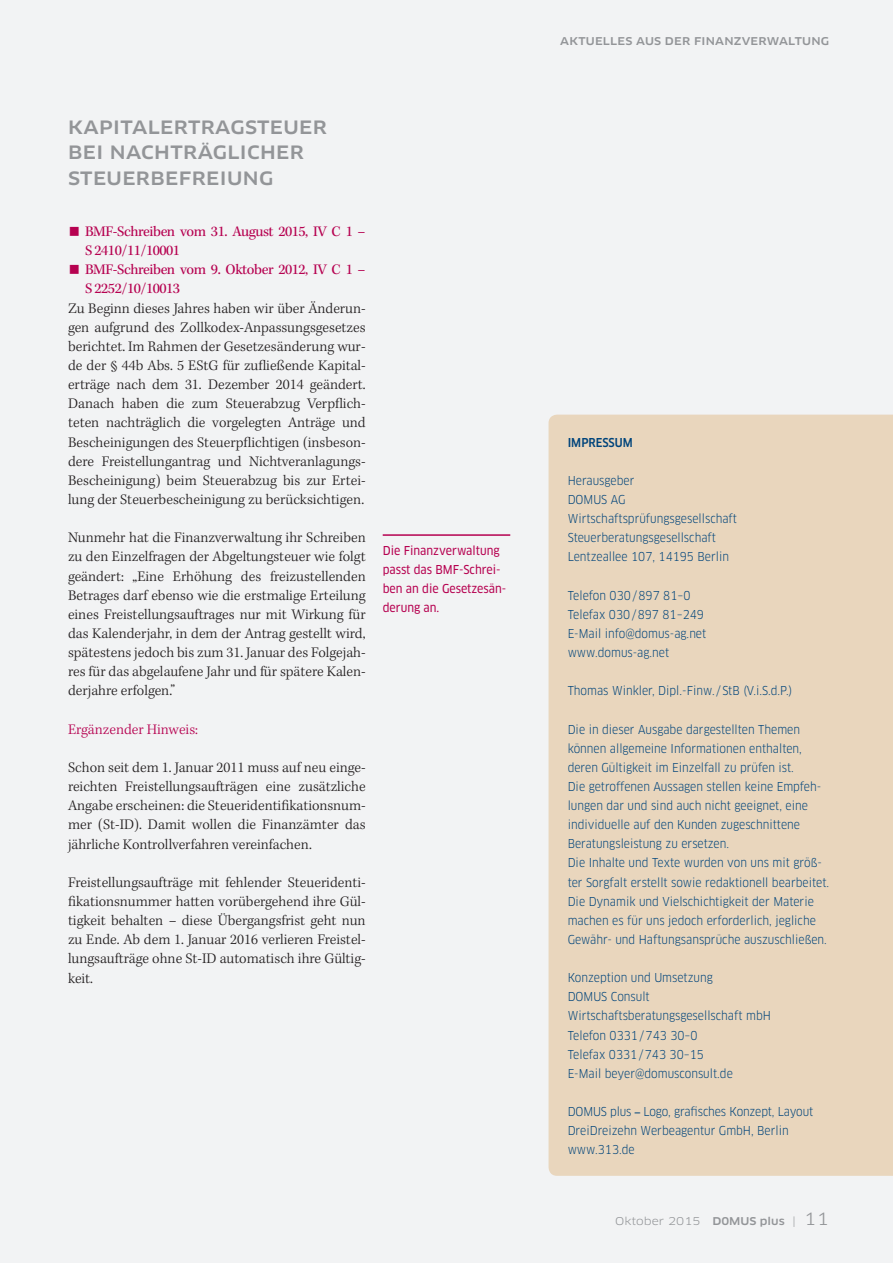
<style>
.page{position:relative;width:893px;height:1263px;background:#f2f3f4}
.page>*{position:absolute;margin:0;border:0;box-sizing:border-box;transform-origin:0 0}
.t1{font:500 expanded 18px "Clan Pro";letter-spacing:.02em;color:#939598}
.t2{font:300 15px/19.2px "Kepler Std";color:#231f20;text-align:justify}
.t3{font:15px/19.2px "Kepler Std";letter-spacing:-.03em;color:#b60150}
.t4{font:300 15px "Kepler Std";color:#b60150}
.t5{font:12px/19.2px "Clan Pro Narr";color:#00447b}
.t6{font:12px/19.2px "Clan Pro Narr News";color:#b60150}
.t7{font:500 12px "Clan Pro Narr";color:#00447b}
.t8{font:500 expanded 10.5px "Clan Pro";letter-spacing:.02em;color:#939598}
.t9{font:expanded 10.5px "Clan Pro";color:#939598}
.s1{font-size:30px}
.s2{font-family:"Arial Narrow"}
.s3{font-weight:500}
.s4{font-size:16.5px}
</style>
<div class="page">
<hr style="left:383px;top:534px;width:127px;height:2px;background:#b60150">
<div style="left:549px;top:415px;width:344px;height:761px;background:#e9d6bd"></div>
<p class="t1" style="left:68px;top:117px;width:94px">KAPITALERTR</p>
<p class="t1" style="left:215px;top:117px;width:45px">AGSTEUER</p>
<p class="t1" style="left:68px;top:142px;width:118px">BEI NACHTRÄ</p>
<p class="t1" style="left:213px;top:142px;width:78px">GLICHER</p>
<p class="t1" style="left:68px;top:168px;width:15px">STEUER</p>
<p class="t1" style="left:150px;top:168px;width:124px">BEFREIUNG</p>
<p class="t3" style="left:85px;top:222px;width:282px;text-indent:-17px"><span class="s1">■</span> BMF-Schreiben vom 31. August 2015, IV C 1 –<br>S 2410/11/10001</p>
<p class="t3" style="left:85px;top:261px;width:282px;text-indent:-17px"><span class="s1">■</span> BMF-Schreiben vom 9. Oktober 2012, IV C 1 –<br>S 2252/10/10013</p>
<p class="t2" style="left:68px;top:299px;width:299px">Zu Beginn dieses Jahres haben wir über Änderun&shy;gen aufgrund des Zollkodex-Anpassungsgesetzes berichtet. Im Rahmen der Gesetzesänderung wur&shy;de der § 44b Abs. 5 EStG für zufließende Kapital&shy;erträge nach dem 31. Dezember 2014 geändert.<br>Danach haben die zum Steuerabzug Verpflich&shy;teten nachträglich die vorgelegten Anträge und Bescheinigungen des Steuerpflichtigen (insbeson&shy;dere Freistellungantrag und Nichtveranlagungs-Bescheinigung) beim Steuerabzug bis zur Ertei&shy;lung der Steuerbescheinigung zu berücksichtigen.</p>
<p class="t2" style="left:68px;top:529px;width:299px">Nunmehr hat die Finanzverwaltung ihr Schreiben zu den Einzelfragen der Abgeltungsteuer wie folgt geändert: „Eine Erhöhung des freizustellenden Betrages darf ebenso wie die erstmalige Erteilung eines Freistellungsauftrages nur mit Wirkung für das Kalenderjahr, in dem der Antrag gestellt wird, spätestens jedoch bis zum 31. Januar des Folgejah&shy;res für das abgelaufene Jahr und für spätere Kalen&shy;derjahre erfolgen.”</p>
<p class="t4" style="left:68px;top:720px;width:132px">Ergänzender Hinweis:</p>
<p class="t2" style="left:68px;top:758px;width:299px">Schon seit dem 1. Januar 2011 muss auf neu einge&shy;reichten Freistellungsaufträgen eine zusätzliche Angabe erscheinen: die Steueridentifikationsnum&shy;mer (St-ID). Damit wollen die Finanzämter das jährliche Kontrollverfahren vereinfachen.</p>
<p class="t2" style="left:68px;top:873px;width:299px">Freistellungsaufträge mit fehlender Steueridenti&shy;fikationsnummer hatten vorübergehend ihre Gül&shy;tigkeit behalten – diese Übergangsfrist geht nun zu Ende. Ab dem 1. Januar 2016 verlieren Freistel&shy;lungsaufträge ohne St-ID automatisch ihre Gültig&shy;keit.</p>
<p class="t6" style="left:383px;top:541px;width:125px">Die Finanzverwaltung passt das BMF-Schrei&shy;ben an die Gesetzesän&shy;derung an.</p>
<p class="t8" style="left:560px;top:35px;width:18px">AKTUELLES</p>
<p class="t8" style="left:636px;top:35px;width:38px">AUS DER</p>
<p class="t8" style="left:694px;top:35px;width:103px">FINANZVERWALTUN</p>
<p class="t8" style="left:821px;top:35px;width:10px">G</p>
<p class="t7" style="left:568px;top:435px;width:67px">IMPRESSUM</p>
<p class="t5" style="left:568px;top:471px;width:171px">Herausgeber<br>DOMUS AG<br>Wirtschaftsprüfungsgesellschaft<br>Steuerberatungsgesellschaft<br>Lentzeallee 107, 14195 Berlin</p>
<p class="t5" style="left:568px;top:585px;width:140px">Telefon 030/897 81–0<br>Telefax 030/897 81–249<br>E-Mail info@domus-ag.net www.domus-ag.net</p>
<p class="t5" style="left:568px;top:681px;width:226px">Thomas Winkler, Dipl.-Finw./StB (V.i.S.d.P.)</p>
<p class="t5" style="left:568px;top:719px;width:263px">Die in dieser Ausgabe dargestellten Themen können allgemeine Informationen enthalten, deren Gültigkeit im Einzelfall zu prüfen ist.<br>Die getroffenen Aussagen stellen keine Empfeh&shy;lungen dar und sind auch nicht geeignet, eine individuelle auf den Kunden zugeschnittene Beratungsleistung zu ersetzen.<br>Die Inhalte und Texte wurden von uns mit größ&shy;ter Sorgfalt erstellt sowie redaktionell bearbeitet.<br>Die Dynamik und Vielschichtigkeit der Materie machen es für uns jedoch erforderlich, jegliche Gewähr- und Haftungsansprüche auszuschließen.</p>
<p class="t5" style="left:568px;top:968px;width:205px">Konzeption und Umsetzung<br>DOMUS Consult<br>Wirtschaftsberatungsgesellschaft mbH<br>Telefon 0331/743 30–0<br>Telefax 0331/743 30–15<br>E-Mail beyer@domusconsult.de</p>
<p class="t5" style="left:568px;top:1102px;width:247px">DOMUS plus <span class="s2">–</span> Logo, grafisches Konzept, Layout<br>DreiDreizehn Werbeagentur GmbH, Berlin www.313.de</p>
<p class="t9" style="left:615px;top:1215px;width:215px">Oktober 2015 <span class="s3">D0MUS plus</span> | <span class="s4">11</span></p>
</div>
